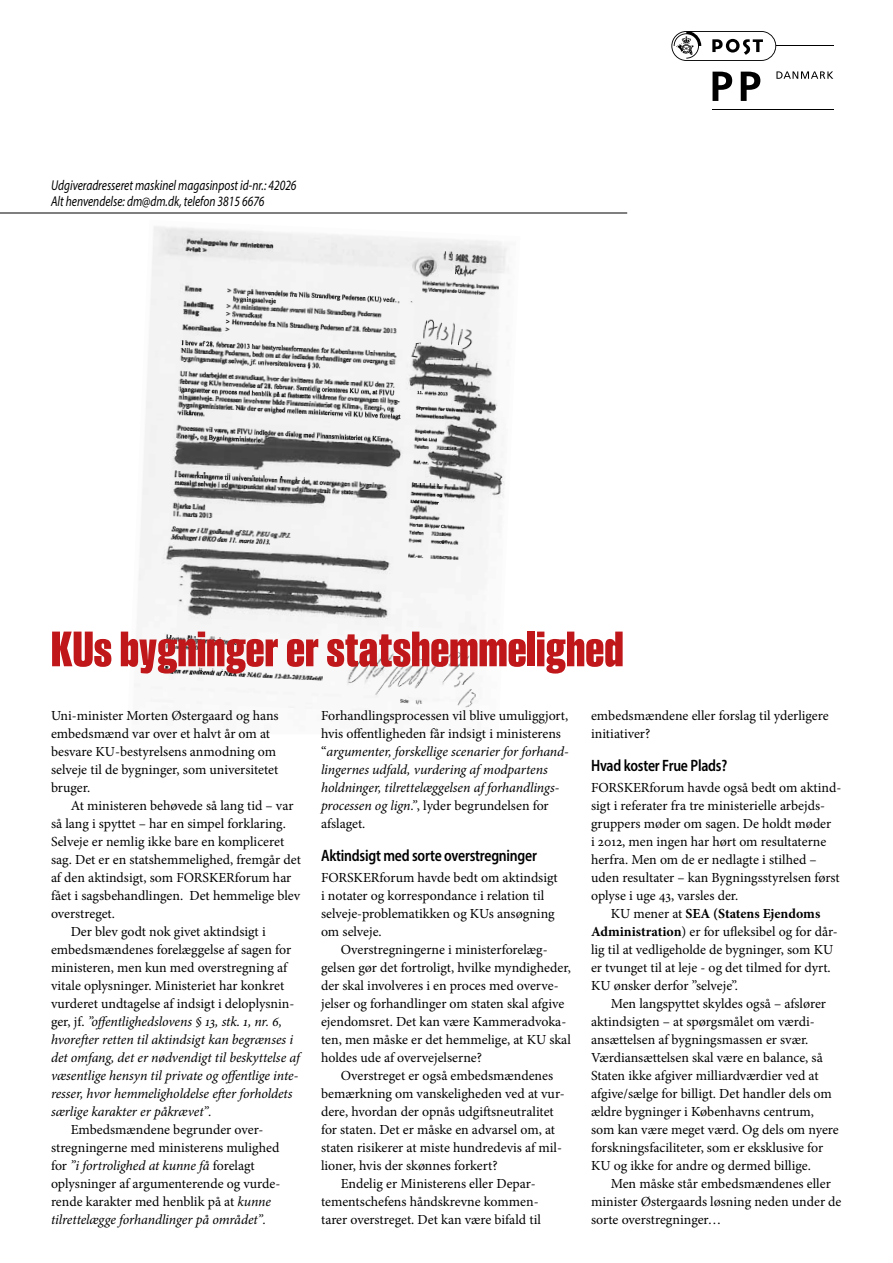
<style>
.page{position:relative;width:893px;height:1263px;background:#fff}
.page>*{position:absolute;margin:0;border:0;box-sizing:border-box;transform-origin:0 0}
.t1{font:700 51px "Smart Sans Std";color:#c0171a}
.t2{font:600 semi-condensed 16.5px "Myriad Pro";letter-spacing:-.015em;color:#000;scale:.9 1}
.t3{font:italic 14.25px/15.8px "Myriad Pro";color:#000;scale:.8 1}
.t4{font:13.8px/18px "Minion Pro";color:#000}
.t5{font:italic 13.8px/18px "Minion Pro";letter-spacing:-.005em;color:#000}
.t6{font:700 13.8px "Minion Pro";letter-spacing:-.005em;color:#000}
.s1{font-style:normal}
.s2{font-style:italic}
.s3{font-weight:400}
.s4{font-weight:700}
</style>
<div class="page">
<img style="left:139px;top:226px;width:370px;height:485px">
<img style="left:176px;top:240px;width:324px;height:228px">
<img style="left:171px;top:471px;width:215px;height:79px">
<img style="left:408px;top:482px;width:58px;height:78px">
<img style="left:348px;top:645px;width:130px;height:63px">
<img style="left:164px;top:666px;width:159px;height:14px">
<img style="left:174px;top:470px;width:74px;height:19px">
<img style="left:166px;top:634px;width:75px;height:18px">
<img style="left:186px;top:237px;width:74px;height:17px">
<img style="left:175px;top:491px;width:72px;height:9px">
<svg style="left:776px;top:71px;width:57px;height:8px"></svg>
<hr style="left:776px;top:45px;width:57px;height:1px;background:#000">
<hr style="left:712px;top:109px;width:121px;height:1px;background:#000">
<svg style="left:712px;top:72px;width:20px;height:29px"></svg>
<svg style="left:741px;top:72px;width:19px;height:29px"></svg>
<svg style="left:671px;top:31px;width:105px;height:30px"></svg>
<hr style="left:0;top:213px;width:627px;height:1px;background:#000">
<p class="t3" style="left:51px;top:177px;width:308px">Udgiveradresseret maskinel magasinpost id-nr.: 42026<br>Alt henvendelse: dm@dm.dk, telefon 3815 6676</p>
<h1 class="t1" style="left:51px;top:620px;width:574px">KUs bygninger er statshemmelighed</h1>
<p class="t4" style="left:51px;top:706px;width:229px">Uni-minister Morten Østergaard og hans embedsmænd var over et halvt år om at besvare KU-bestyrelsens anmodning om selveje til de bygninger, som universitetet bruger.</p>
<p class="t4" style="left:71px;top:796px;width:224px">At ministeren behøvede så lang tid – var</p>
<p class="t4" style="left:51px;top:814px;width:236px">så lang i spyttet – har en simpel forklaring.</p>
<p class="t4" style="left:51px;top:832px;width:235px">Selveje er nemlig ikke bare en kompliceret</p>
<p class="t4" style="left:51px;top:850px;width:251px">sag. Det er en statshemmelighed, fremgår det</p>
<p class="t4" style="left:51px;top:868px;width:242px">af den aktindsigt, som FORSKERforum har</p>
<p class="t4" style="left:51px;top:886px;width:251px">fået i sagsbehandlingen. Det hemmelige blev</p>
<p class="t4" style="left:51px;top:904px;width:65px">overstreget.</p>
<p class="t4" style="left:71px;top:922px;width:197px">Der blev godt nok givet aktindsigt i</p>
<p class="t4" style="left:51px;top:940px;width:242px">embedsmændenes forelæggelse af sagen for</p>
<p class="t4" style="left:51px;top:958px;width:238px">ministeren, men kun med overstregning af</p>
<p class="t4" style="left:51px;top:976px;width:235px">vitale oplysninger. Ministeriet har konkret</p>
<p class="t4" style="left:51px;top:994px;width:245px">vurderet undtagelse af indsigt i deloplysnin-</p>
<p class="t5" style="left:51px;top:1012px;width:233px"><span class="s1">ger, jf.</span> ”offentlighedslovens § 13, stk. 1, nr. 6,</p>
<p class="t5" style="left:51px;top:1030px;width:244px">hvorefter retten til aktindsigt kan begrænses i</p>
<p class="t5" style="left:51px;top:1048px;width:250px">det omfang, det er nødvendigt til beskyttelse af</p>
<p class="t5" style="left:51px;top:1066px;width:249px">væsentlige hensyn til private og offentlige inte-</p>
<p class="t5" style="left:51px;top:1084px;width:243px">resser, hvor hemmeligholdelse efter forholdets</p>
<p class="t5" style="left:51px;top:1102px;width:162px">særlige karakter er påkrævet”.</p>
<p class="t4" style="left:51px;top:1120px;width:231px;text-indent:20px">Embedsmændene begrunder over&shy;stregningerne med ministerens mulighed for <span class="s2">”i fortrolighed at kunne få</span> forelagt oplysninger af argumenterende og vurde&shy;rende karakter med henblik på at <span class="s2">kunne tilrettelægge forhandlinger på området”.</span></p>
<p class="t5" style="left:321px;top:706px;width:249px"><span class="s1">Forhandlingsprocessen vil blive umuliggjort, hvis offentligheden får indsigt i ministerens “</span>argumenter, forskellige scenarier for forhand&shy;lingernes udfald, vurdering af modpartens holdninger, tilrettelæggelsen af forhandlings&shy;processen og lign.”<span class="s1">, lyder begrundelsen for afslaget.</span></p>
<p class="t2" style="left:321px;top:845px;width:241px">Aktindsigt med sorte overstregninger</p>
<p class="t4" style="left:321px;top:868px;width:238px">FORSKERforum havde bedt om aktindsigt i notater og korrespondance i relation til selveje-problematikken og KUs ansøgning om selveje.</p>
<p class="t4" style="left:321px;top:940px;width:251px;text-indent:20px">Overstregningerne i ministerforelæg&shy;gelsen gør det fortroligt, hvilke myndigheder, der skal involveres i en proces med overve&shy;jelser og forhandlinger om staten skal afgive ejendomsret. Det kan være Kammeradvoka&shy;ten, men måske er det hemmelige, at KU skal holdes ude af overvejelserne?</p>
<p class="t4" style="left:341px;top:1066px;width:214px">Overstreget er også embedsmændenes</p>
<p class="t4" style="left:321px;top:1084px;width:245px">bemærkning om vanskeligheden ved at vur-</p>
<p class="t4" style="left:321px;top:1102px;width:234px">dere, hvordan der opnås udgiftsneutralitet</p>
<p class="t4" style="left:321px;top:1120px;width:236px">for staten. Det er måske en advarsel om, at</p>
<p class="t4" style="left:321px;top:1138px;width:242px">staten risikerer at miste hundredevis af mil-</p>
<p class="t4" style="left:321px;top:1156px;width:178px">lioner, hvis der skønnes forkert?</p>
<p class="t4" style="left:341px;top:1174px;width:196px">Endelig er Ministerens eller Depar-</p>
<p class="t4" style="left:321px;top:1192px;width:219px">tementschefens håndskrevne kommen-</p>
<p class="t4" style="left:321px;top:1210px;width:221px">tarer overstreget. Det kan være bifald til</p>
<p class="t4" style="left:591px;top:706px;width:239px">embedsmændene eller forslag til yderligere initiativer?</p>
<p class="t2" style="left:591px;top:755px;width:153px">Hvad koster Frue Plads?</p>
<p class="t4" style="left:591px;top:778px;width:252px">FORSKERforum havde også bedt om aktind-</p>
<p class="t4" style="left:591px;top:796px;width:236px">sigt i referater fra tre ministerielle arbejds-</p>
<p class="t4" style="left:591px;top:814px;width:242px">gruppers møder om sagen. De holdt møder</p>
<p class="t4" style="left:591px;top:832px;width:237px">i 2012, men ingen har hørt om resultaterne</p>
<p class="t4" style="left:591px;top:850px;width:227px">herfra. Men om de er nedlagte i stilhed –</p>
<p class="t4" style="left:591px;top:868px;width:250px">uden resultater – kan Bygningsstyrelsen først</p>
<p class="t4" style="left:591px;top:886px;width:149px">oplyse i uge 43, varsles der.</p>
<p class="t6" style="left:611px;top:903px;width:211px"><span class="s3">KU mener at</span> SEA (Statens Ejendoms</p>
<p class="t4" style="left:591px;top:922px;width:248px"><span class="s4">Administration</span>) er for ufleksibel og for dår-</p>
<p class="t4" style="left:591px;top:940px;width:244px">lig til at vedligeholde de bygninger, som KU</p>
<p class="t4" style="left:591px;top:958px;width:241px">er tvunget til at leje - og det tilmed for dyrt.</p>
<p class="t4" style="left:591px;top:976px;width:148px">KU ønsker derfor ”selveje”.</p>
<p class="t4" style="left:611px;top:994px;width:217px">Men langspyttet skyldes også – afslører</p>
<p class="t4" style="left:591px;top:1012px;width:225px">aktindsigten – at spørgsmålet om værdi-</p>
<p class="t4" style="left:591px;top:1030px;width:219px">ansættelsen af bygningsmassen er svær.</p>
<p class="t4" style="left:591px;top:1048px;width:233px">Værdiansættelsen skal være en balance, så</p>
<p class="t4" style="left:591px;top:1066px;width:229px">Staten ikke afgiver milliardværdier ved at</p>
<p class="t4" style="left:591px;top:1084px;width:242px">afgive/sælge for billigt. Det handler dels om</p>
<p class="t4" style="left:591px;top:1102px;width:224px">ældre bygninger i Københavns centrum,</p>
<p class="t4" style="left:591px;top:1120px;width:249px">som kan være meget værd. Og dels om nyere</p>
<p class="t4" style="left:591px;top:1138px;width:234px">forskningsfaciliteter, som er eksklusive for</p>
<p class="t4" style="left:591px;top:1156px;width:221px">KU og ikke for andre og dermed billige.</p>
<p class="t4" style="left:611px;top:1174px;width:222px">Men måske står embedsmændenes eller</p>
<p class="t4" style="left:591px;top:1192px;width:252px">minister Østergaards løsning neden under de</p>
<p class="t4" style="left:591px;top:1210px;width:132px">sorte overstregninger…</p>
</div>
